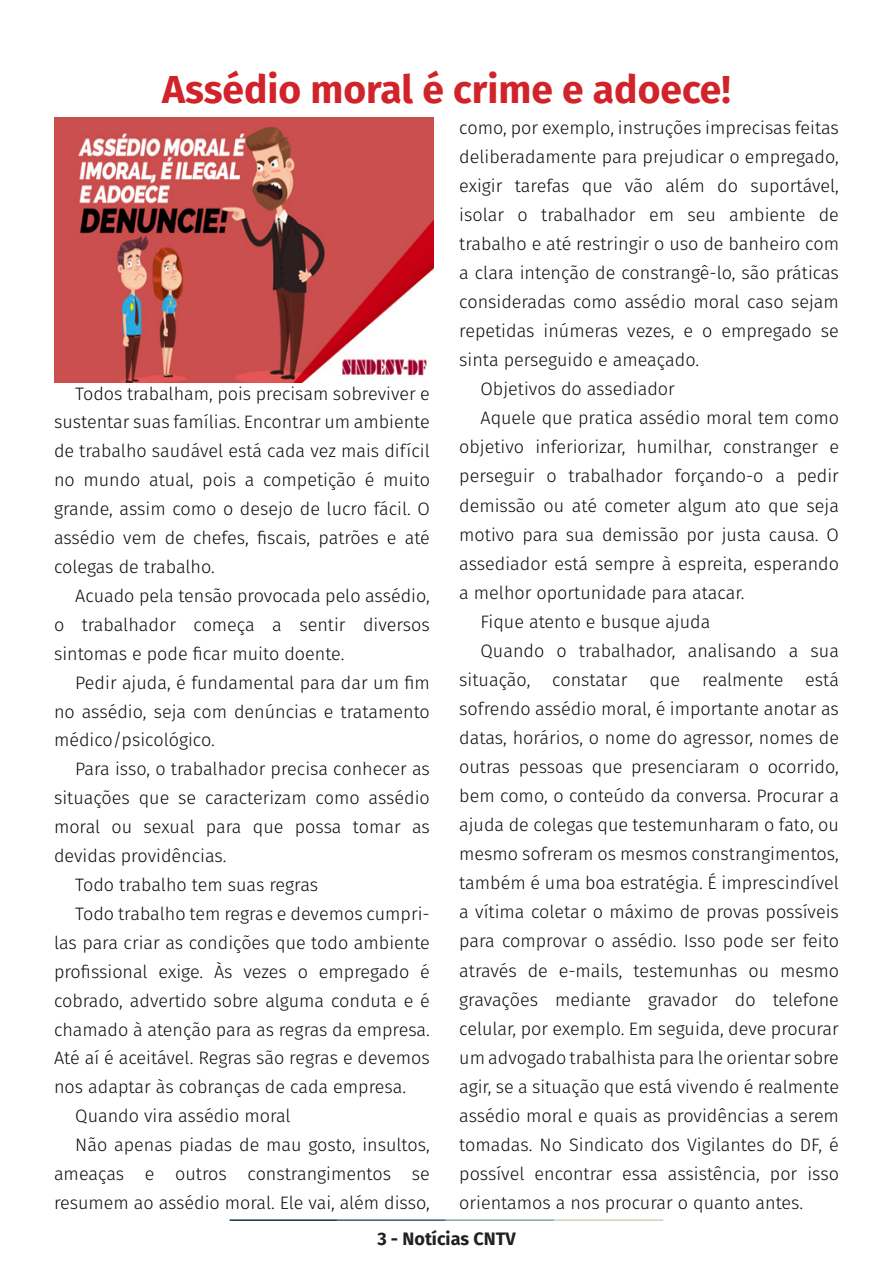
<style>
.page{position:relative;width:893px;height:1263px;background:#fff}
.page>*{position:absolute;margin:0;border:0;box-sizing:border-box;transform-origin:0 0}
.t1{font:700 39px "Fira Sans";color:#d1232a}
.t2{font:300 18px/29.1px "Fira Sans";color:#080d0b;text-align:justify}
.t3{font:700 18px "Fira Sans";color:#231f20}
</style>
<div class="page">
<hr style="left:230px;top:1219px;width:107px;height:2px;background:#0e323f">
<hr style="left:337px;top:1219px;width:109px;height:2px;background:#3a5f6d">
<hr style="left:446px;top:1219px;width:109px;height:2px;background:#87a59a">
<hr style="left:555px;top:1219px;width:108px;height:2px;background:#c6d5b7">
<img style="left:54px;top:117px;width:380px;height:266px">
<p class="t1" style="left:162px;top:57px;width:570px">Assédio moral é crime e adoece!</p>
<p class="t2" style="left:54px;top:379px;width:377px;text-indent:21px">Todos trabalham, pois precisam sobreviver e sustentar suas famílias. Encontrar um ambiente de trabalho saudável está cada vez mais difícil no mundo atual, pois a competição é muito grande, assim como o desejo de lucro fácil. O assédio vem de chefes, fiscais, patrões e até colegas de trabalho.</p>
<p class="t2" style="left:54px;top:581px;width:377px;text-indent:21px">Acuado pela tensão provocada pelo assédio, o trabalhador começa a sentir diversos sintomas e pode ficar muito doente.</p>
<p class="t2" style="left:54px;top:668px;width:377px;text-indent:21px">Pedir ajuda, é fundamental para dar um fim no assédio, seja com denúncias e tratamento médico/psicológico.</p>
<p class="t2" style="left:54px;top:754px;width:377px;text-indent:21px">Para isso, o trabalhador precisa conhecer as situações que se caracterizam como assédio moral ou sexual para que possa tomar as devidas providências.</p>
<p class="t2" style="left:75px;top:870px;width:244px">Todo trabalho tem suas regras</p>
<p class="t2" style="left:54px;top:899px;width:377px;text-indent:21px">Todo trabalho tem regras e devemos cumpri&shy;las para criar as condições que todo ambiente profissional exige. Às vezes o empregado é cobrado, advertido sobre alguma conduta e é chamado à atenção para as regras da empresa.<br>Até aí é aceitável. Regras são regras e devemos nos adaptar às cobranças de cada empresa.</p>
<p class="t2" style="left:75px;top:1101px;width:217px">Quando vira assédio moral</p>
<p class="t2" style="left:54px;top:1130px;width:377px;text-indent:21px">Não apenas piadas de mau gosto, insultos, ameaças e outros constrangimentos se resumem ao assédio moral. Ele vai, além disso,</p>
<p class="t2" style="left:459px;top:113px;width:381px">como, por exemplo, instruções imprecisas feitas deliberadamente para prejudicar o empregado, exigir tarefas que vão além do suportável, isolar o trabalhador em seu ambiente de trabalho e até restringir o uso de banheiro com a clara intenção de constrangê-lo, são práticas consideradas como assédio moral caso sejam repetidas inúmeras vezes, e o empregado se sinta perseguido e ameaçado.</p>
<p class="t2" style="left:480px;top:374px;width:196px">Objetivos do assediador</p>
<p class="t2" style="left:459px;top:403px;width:381px;text-indent:21px">Aquele que pratica assédio moral tem como objetivo inferiorizar, humilhar, constranger e perseguir o trabalhador forçando-o a pedir demissão ou até cometer algum ato que seja motivo para sua demissão por justa causa. O assediador está sempre à espreita, esperando a melhor oportunidade para atacar.</p>
<p class="t2" style="left:480px;top:607px;width:231px">Fique atento e busque ajuda</p>
<p class="t2" style="left:459px;top:636px;width:381px;text-indent:21px">Quando o trabalhador, analisando a sua situação, constatar que realmente está sofrendo assédio moral, é importante anotar as datas, horários, o nome do agressor, nomes de outras pessoas que presenciaram o ocorrido, bem como, o conteúdo da conversa. Procurar a ajuda de colegas que testemunharam o fato, ou mesmo sofreram os mesmos constrangimentos, também é uma boa estratégia. É imprescindível a vítima coletar o máximo de provas possíveis para comprovar o assédio. Isso pode ser feito através de e-mails, testemunhas ou mesmo gravações mediante gravador do telefone celular, por exemplo. Em seguida, deve procurar um advogado trabalhista para lhe orientar sobre agir, se a situação que está vivendo é realmente assédio moral e quais as providências a serem tomadas. No Sindicato dos Vigilantes do DF, é possível encontrar essa assistência, por isso orientamos a nos procurar o quanto antes.</p>
<p class="t3" style="left:377px;top:1223px;width:140px">3 - Notícias CNTV</p>
</div>
